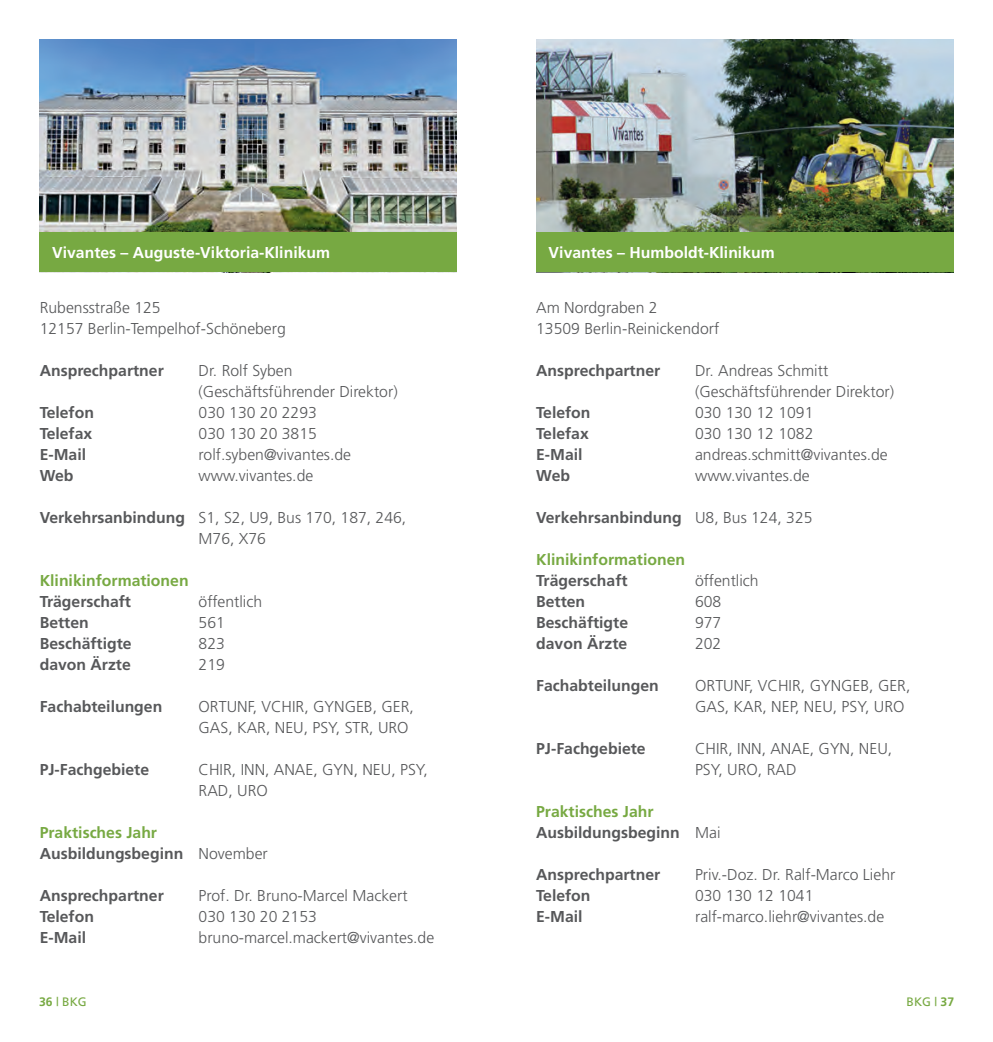
<style>
.page{position:relative;width:993px;height:1042px;background:#fff}
.page>*{position:absolute;margin:0;border:0;box-sizing:border-box;transform-origin:0 0}
.t1{font:300 15.75px/21px "Frutiger";color:#57585a}
.t2{font:700 15.75px/21px "Frutiger";color:#57585a}
.t3{font:700 15.75px "Frutiger";color:#fff}
.t4{font:700 15.75px "Frutiger";color:#77a942}
.t5{font:12.25px "Frutiger";color:#77a942}
.s1{font-weight:700}
.s2{color:#77a942}
.s3{font-weight:300}
</style>
<div class="page">
<img style="left:536px;top:40px;width:416px;height:192px">
<div style="left:536px;top:232px;width:416px;height:40px;background:#77a942"></div>
<img style="left:40px;top:40px;width:416px;height:192px">
<div style="left:40px;top:232px;width:416px;height:40px;background:#77a942"></div>
<p class="t3" style="left:52px;top:243px;width:279px">Vivantes – Auguste-Viktoria-Klinikum</p>
<p class="t1" style="left:40px;top:297px;width:247px">Rubensstraße 125<br>12157 Berlin-Tempelhof-Schöneberg</p>
<p class="t2" style="left:40px;top:360px;width:125px">Ansprechpartner</p>
<p class="t1" style="left:198px;top:360px;width:200px">Dr. Rolf Syben (Geschäftsführender Direktor)</p>
<p class="t2" style="left:40px;top:402px;width:56px">Telefon</p>
<p class="t1" style="left:198px;top:402px;width:120px">030 130 20 2293</p>
<p class="t2" style="left:40px;top:423px;width:54px">Telefax</p>
<p class="t1" style="left:198px;top:423px;width:120px">030 130 20 3815</p>
<p class="t2" style="left:40px;top:443px;width:48px">E-Mail</p>
<p class="t1" style="left:198px;top:444px;width:154px">rolf.syben@vivantes.de</p>
<p class="t2" style="left:40px;top:464px;width:35px">Web</p>
<p class="t1" style="left:198px;top:465px;width:116px">www.vivantes.de</p>
<p class="t1" style="left:198px;top:507px;width:209px;text-indent:-159px"><span class="s1">Verkehrsanbindung</span> S1, S2, U9, Bus 170, 187, 246,<br>M76, X76</p>
<p class="t4" style="left:40px;top:571px;width:150px">Klinikinformationen</p>
<p class="t2" style="left:40px;top:590px;width:93px">Trägerschaft</p>
<p class="t1" style="left:198px;top:591px;width:65px">öffentlich</p>
<p class="t2" style="left:40px;top:611px;width:51px">Betten</p>
<p class="t1" style="left:198px;top:612px;width:28px">561</p>
<p class="t2" style="left:40px;top:632px;width:93px">Beschäftigte</p>
<p class="t1" style="left:198px;top:633px;width:28px">823</p>
<p class="t2" style="left:40px;top:653px;width:93px">davon Ärzte</p>
<p class="t1" style="left:198px;top:654px;width:28px">219</p>
<p class="t2" style="left:40px;top:695px;width:124px">Fachabteilungen</p>
<p class="t1" style="left:198px;top:696px;width:217px">ORTUNF, VCHIR, GYNGEB, GER,<br>GAS, KAR, NEU, PSY, STR, URO</p>
<p class="t2" style="left:40px;top:758px;width:111px">PJ-Fachgebiete</p>
<p class="t1" style="left:198px;top:759px;width:231px">CHIR, INN, ANAE, GYN, NEU, PSY,<br>RAD, URO</p>
<p class="t2" style="left:40px;top:821px;width:229px"><span class="s2">Praktisches Jahr<br></span>Ausbildungsbeginn <span class="s3">November</span></p>
<p class="t2" style="left:40px;top:884px;width:125px">Ansprechpartner</p>
<p class="t1" style="left:198px;top:885px;width:210px">Prof. Dr. Bruno-Marcel Mackert</p>
<p class="t2" style="left:40px;top:905px;width:56px">Telefon</p>
<p class="t1" style="left:198px;top:906px;width:120px">030 130 20 2153</p>
<p class="t2" style="left:40px;top:926px;width:48px">E-Mail</p>
<p class="t1" style="left:198px;top:927px;width:237px">bruno-marcel.mackert@vivantes.de</p>
<p class="t3" style="left:548px;top:243px;width:227px">Vivantes – Humboldt-Klinikum</p>
<p class="t1" style="left:536px;top:297px;width:184px">Am Nordgraben 2<br>13509 Berlin-Reinickendorf</p>
<p class="t2" style="left:536px;top:360px;width:125px">Ansprechpartner</p>
<p class="t1" style="left:694px;top:360px;width:200px">Dr. Andreas Schmitt (Geschäftsführender Direktor)</p>
<p class="t2" style="left:536px;top:402px;width:56px">Telefon</p>
<p class="t1" style="left:694px;top:402px;width:120px">030 130 12 1091</p>
<p class="t2" style="left:536px;top:423px;width:54px">Telefax</p>
<p class="t1" style="left:694px;top:423px;width:120px">030 130 12 1082</p>
<p class="t2" style="left:536px;top:444px;width:48px">E-Mail</p>
<p class="t1" style="left:694px;top:444px;width:194px">andreas.schmitt@vivantes.de</p>
<p class="t2" style="left:536px;top:465px;width:35px">Web</p>
<p class="t1" style="left:694px;top:465px;width:116px">www.vivantes.de</p>
<p class="t2" style="left:536px;top:507px;width:278px">Verkehrsanbindung <span class="s3">U8, Bus 124, 325</span></p>
<p class="t4" style="left:536px;top:550px;width:150px">Klinikinformationen</p>
<p class="t2" style="left:536px;top:570px;width:93px">Trägerschaft</p>
<p class="t1" style="left:694px;top:570px;width:65px">öffentlich</p>
<p class="t2" style="left:536px;top:591px;width:51px">Betten</p>
<p class="t1" style="left:694px;top:591px;width:28px">608</p>
<p class="t2" style="left:536px;top:612px;width:93px">Beschäftigte</p>
<p class="t1" style="left:694px;top:612px;width:28px">977</p>
<p class="t2" style="left:536px;top:633px;width:93px">davon Ärzte</p>
<p class="t1" style="left:694px;top:633px;width:28px">202</p>
<p class="t2" style="left:536px;top:675px;width:124px">Fachabteilungen</p>
<p class="t1" style="left:694px;top:675px;width:217px">ORTUNF, VCHIR, GYNGEB, GER,<br>GAS, KAR, NEP, NEU, PSY, URO</p>
<p class="t2" style="left:536px;top:738px;width:111px">PJ-Fachgebiete</p>
<p class="t1" style="left:694px;top:738px;width:198px">CHIR, INN, ANAE, GYN, NEU,<br>PSY, URO, RAD</p>
<p class="t2" style="left:536px;top:801px;width:186px"><span class="s2">Praktisches Jahr<br></span>Ausbildungsbeginn <span class="s3">Mai</span></p>
<p class="t2" style="left:536px;top:864px;width:125px">Ansprechpartner</p>
<p class="t1" style="left:694px;top:864px;width:202px">Priv.-Doz. Dr. Ralf-Marco Liehr</p>
<p class="t2" style="left:536px;top:885px;width:56px">Telefon</p>
<p class="t1" style="left:694px;top:885px;width:120px">030 130 12 1041</p>
<p class="t2" style="left:536px;top:906px;width:48px">E-Mail</p>
<p class="t1" style="left:694px;top:906px;width:191px">ralf-marco.liehr@vivantes.de</p>
<p class="t5" style="left:39px;top:994px;width:49px"><span class="s1">36</span> | BKG</p>
<p class="t5" style="left:906px;top:994px;width:49px">BKG | <span class="s1">37</span></p>
</div>
